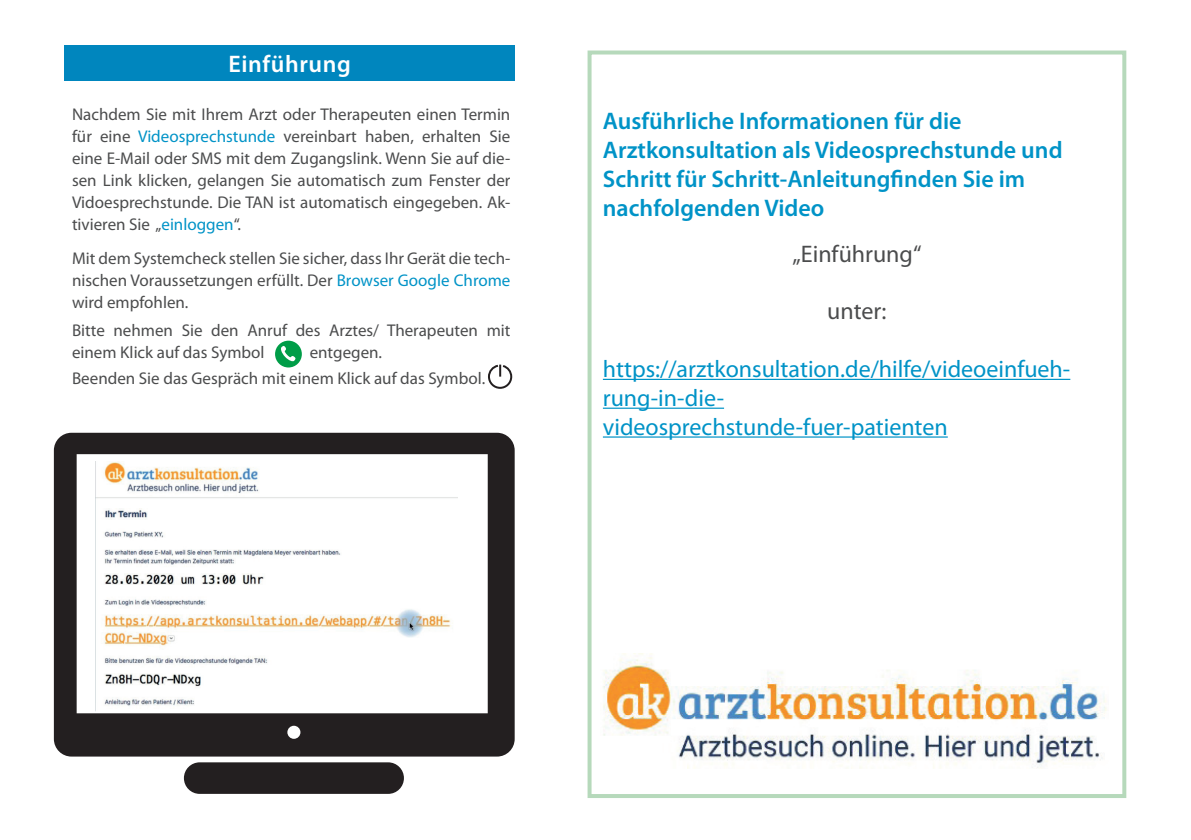
<style>
.page{position:relative;width:1191px;height:840px;background:#fff}
.page>*{position:absolute;margin:0;border:0;box-sizing:border-box;transform-origin:0 0}
.t1{font:600 24px/28.8px "Myriad Pro";color:#0093c7}
.t2{font:24px/28.8px "Myriad Pro";color:#0093c7}
.t3{font:24px "Myriad Pro";color:#4b4c4d}
.t4{font:600 24px "Myriad Pro";letter-spacing:.025em;color:#fff}
.t5{font:17px/22px "Myriad Pro";color:#4b4c4d;text-align:justify}
.s1{color:#0093c7}
</style>
<div class="page">
<div style="left:65px;top:45px;width:450px;height:36px;background:#0086be"></div>
<div style="left:185px;top:763px;width:217px;height:29px;background:#231f20;border-radius:14px"></div>
<div style="left:184px;top:761px;width:220px;height:32px;border:3px solid #231f20;border-radius:14px"></div>
<hr style="left:603px;top:378px;width:467px;height:2px;background:#0093c7">
<hr style="left:603px;top:407px;width:121px;height:1px;background:#0093c7">
<hr style="left:603px;top:436px;width:344px;height:1px;background:#0093c7">
<div style="left:587px;top:50px;width:539px;height:747px;border:4px solid #b6d9bb"></div>
<div style="left:55px;top:434px;width:458px;height:320px;background:#231f20;border-radius:16px"></div>
<div style="left:54px;top:432px;width:460px;height:324px;border:3px solid #231f20;border-radius:16px"></div>
<div style="left:78px;top:455px;width:409px;height:257px;background:#fff"></div>
<img style="left:96px;top:461px;width:362px;height:245px">
<div style="left:77px;top:454px;width:411px;height:259px;border:2px solid #fff"></div>
<div style="left:287px;top:725px;width:13px;height:13px;background:#fff;border-radius:50%"></div>
<div style="left:275px;top:340px;width:27px;height:27px;background:#009d48;border-radius:50%"></div>
<svg style="left:281px;top:346px;width:15px;height:16px"></svg>
<svg style="left:488px;top:364px;width:25px;height:25px"></svg>
<img style="left:603px;top:653px;width:504px;height:116px">
<h1 class="t4" style="left:229px;top:49px;width:124px">Einführung</h1>
<p class="t5" style="left:72px;top:103px;width:440px">Nachdem Sie mit Ihrem Arzt oder Therapeuten einen Termin für eine <span class="s1">Videosprechstunde</span> vereinbart haben, erhalten Sie eine E-Mail oder SMS mit dem Zugangslink. Wenn Sie auf die&shy;sen Link klicken, gelangen Sie automatisch zum Fenster der Vidoesprechstunde. Die TAN ist automatisch eingegeben. Ak&shy;tivieren Sie „<span class="s1">einloggen</span>“.</p>
<p class="t5" style="left:72px;top:247px;width:440px">Mit dem Systemcheck stellen Sie sicher, dass Ihr Gerät die tech&shy;nischen Voraussetzungen erfüllt. Der <span class="s1">Browser Google Chrome </span>wird empfohlen.</p>
<p class="t5" style="left:72px;top:319px;width:440px">Bitte nehmen Sie den Anruf des Arztes/ Therapeuten mit einem Klick auf das Symbol</p>
<p class="t5" style="left:72px;top:339px;width:415px;line-height:26px;text-indent:238px">entgegen.<br>Beenden Sie das Gespräch mit einem Klick auf das Symbol.</p>
<h1 class="t1" style="left:603px;top:106px;width:461px">Ausführliche Informationen für die Arztkonsultation als Videosprechstunde und Schritt für Schritt-Anleitungfinden Sie im nachfolgenden Video</h1>
<h1 class="t3" style="left:792px;top:239px;width:131px">„Einführung“</h1>
<h1 class="t3" style="left:827px;top:296px;width:61px">unter:</h1>
<h1 class="t2" style="left:603px;top:354px;width:469px">https://arztkonsultation.de/hilfe/videoeinfueh&shy;rung-in-die&shy;videosprechstunde-fuer-patienten</h1>
</div>
